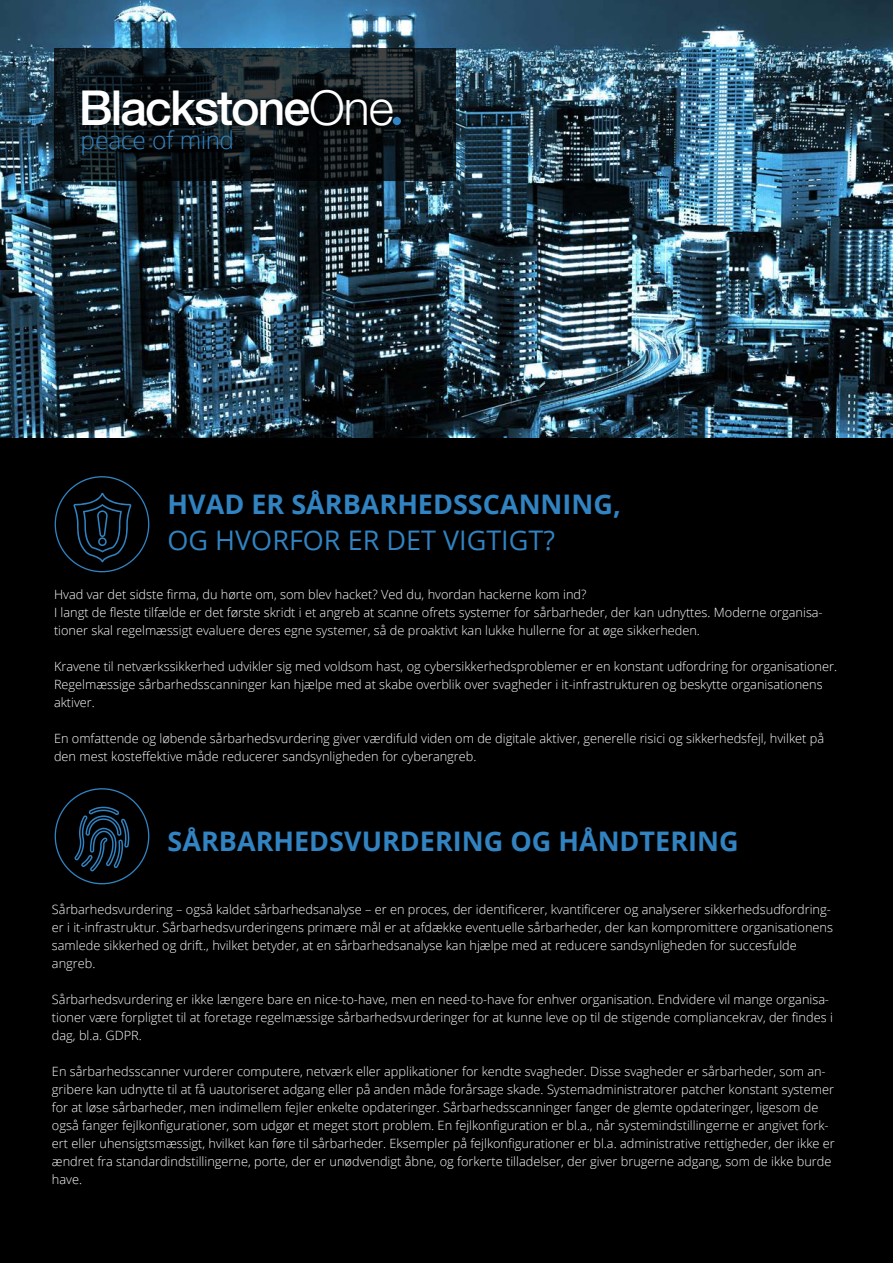
<style>
.page{position:relative;width:893px;height:1263px;background:#000}
.page>*{position:absolute;margin:0;border:0;box-sizing:border-box;transform-origin:0 0}
.t1{font:500 48.3px "Helvetica Neue LT Std";letter-spacing:-.04em;color:#fff}
.t2{font:700 27px/36px "Open Sans";color:#3183c1}
.t3{font:300 24.45px "Open Sans";letter-spacing:-.02em;color:#3183c1}
.t4{font:300 12.75px/18px "Open Sans";color:#fff}
.s1{font-weight:300}
.s2{font-weight:400}
</style>
<div class="page">
<img style="left:0;top:0;width:893px;height:438px">
<svg style="left:54px;top:48px;width:401px;height:133px"></svg>
<div style="left:393px;top:117px;width:8px;height:8px;background:#3183c1;border-radius:50%"></div>
<svg style="left:73px;top:493px;width:58px;height:69px"></svg>
<svg style="left:75px;top:807px;width:55px;height:64px"></svg>
<p class="t1" style="left:79px;top:79px;width:317px">Blackstone<span class="s1">One</span></p>
<p class="t3" style="left:81px;top:123px;width:155px">peace of mind</p>
<p class="t2" style="left:168px;top:485px;width:455px">HVAD ER SÅRBARHEDSSCANNING,<br><span class="s2">OG HVORFOR ER DET VIGTIGT?</span></p>
<p class="t4" style="left:54px;top:585px;width:534px">Hvad var det sidste firma, du hørte om, som blev hacket? Ved du, hvordan hackerne kom ind?</p>
<p class="t4" style="left:54px;top:603px;width:770px">I langt de fleste tilfælde er det første skridt i et angreb at scanne ofrets systemer for sårbarheder, der kan udnyttes. Moderne organisa&shy;tioner skal regelmæssigt evaluere deres egne systemer, så de proaktivt kan lukke hullerne for at øge sikkerheden.</p>
<p class="t4" style="left:54px;top:657px;width:785px">Kravene til netværkssikkerhed udvikler sig med voldsom hast, og cybersikkerhedsproblemer er en konstant udfordring for organisationer.<br>Regelmæssige sårbarhedsscanninger kan hjælpe med at skabe overblik over svagheder i it-infrastrukturen og beskytte organisationens aktiver.</p>
<p class="t4" style="left:54px;top:729px;width:772px">En omfattende og løbende sårbarhedsvurdering giver værdifuld viden om de digitale aktiver, generelle risici og sikkerhedsfejl, hvilket på den mest kosteffektive måde reducerer sandsynligheden for cyberangreb.</p>
<p class="t2" style="left:168px;top:822px;width:572px">SÅRBARHEDSVURDERING OG HÅNDTERING</p>
<p class="t4" style="left:52px;top:900px;width:782px">Sårbarhedsvurdering – også kaldet sårbarhedsanalyse – er en proces, der identificerer, kvantificerer og analyserer sikkerhedsudfordring&shy;er i it-infrastruktur. Sårbarhedsvurderingens primære mål er at afdække eventuelle sårbarheder, der kan kompromittere organisationens samlede sikkerhed og drift., hvilket betyder, at en sårbarhedsanalyse kan hjælpe med at reducere sandsynligheden for succesfulde angreb.</p>
<p class="t4" style="left:52px;top:990px;width:782px">Sårbarhedsvurdering er ikke længere bare en nice-to-have, men en need-to-have for enhver organisation. Endvidere vil mange organisa&shy;tioner være forpligtet til at foretage regelmæssige sårbarhedsvurderinger for at kunne leve op til de stigende compliancekrav, der findes i dag, bl.a. GDPR.</p>
<p class="t4" style="left:52px;top:1062px;width:784px">En sårbarhedsscanner vurderer computere, netværk eller applikationer for kendte svagheder. Disse svagheder er sårbarheder, som an&shy;gribere kan udnytte til at få uautoriseret adgang eller på anden måde forårsage skade. Systemadministratorer patcher konstant systemer for at løse sårbarheder, men indimellem fejler enkelte opdateringer. Sårbarhedsscanninger fanger de glemte opdateringer, ligesom de også fanger fejlkonfigurationer, som udgør et meget stort problem. En fejlkonfiguration er bl.a., når systemindstillingerne er angivet fork&shy;ert eller uhensigtsmæssigt, hvilket kan føre til sårbarheder. Eksempler på fejlkonfigurationer er bl.a. administrative rettigheder, der ikke er ændret fra standardindstillingerne, porte, der er unødvendigt åbne, og forkerte tilladelser, der giver brugerne adgang, som de ikke burde have.</p>
</div>
